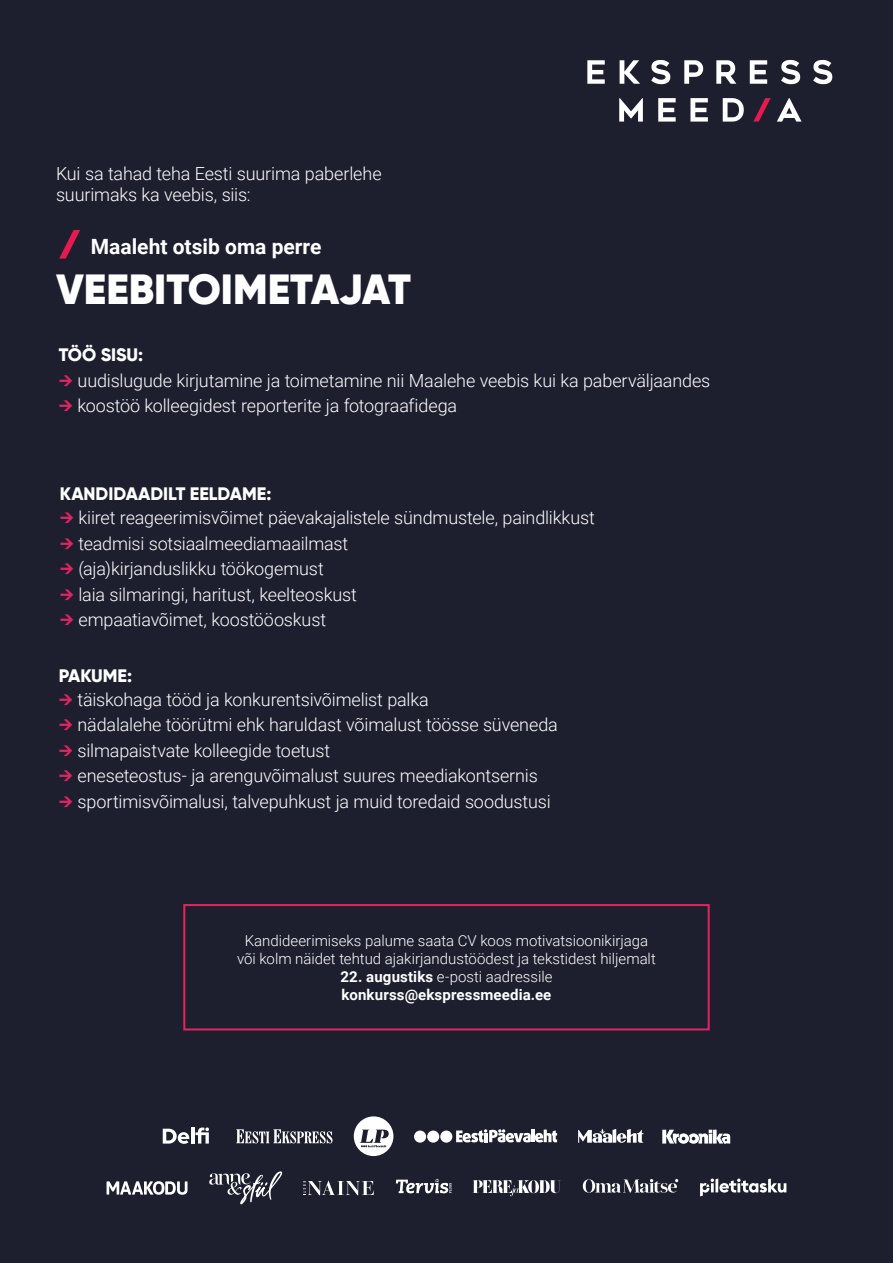
<style>
.page{position:relative;width:893px;height:1263px;background:#1d1f2e}
.page>*{position:absolute;margin:0;border:0;box-sizing:border-box;transform-origin:0 0}
.t1{font:900 42px "Gilroy";color:#fff}
.t2{font:700 21px "Roboto";color:#fff}
.t3{font:300 18px/21.6px "Roboto";letter-spacing:-.01em;color:#fff}
.t4{font:800 18px "Gilroy";color:#fff}
.t5{font:300 15px/18px "Roboto";color:#fff;text-align:center}
.t6{font:700 15px/18px "Roboto";letter-spacing:.01em;color:#fff}
.s1{font-family:"Gilroy";font-weight:700;color:#e02460}
.s2{font-weight:300}
</style>
<div class="page">
<svg style="left:587px;top:60px;width:18px;height:24px"></svg>
<svg style="left:620px;top:60px;width:20px;height:24px"></svg>
<svg style="left:651px;top:60px;width:19px;height:24px"></svg>
<svg style="left:684px;top:60px;width:19px;height:24px"></svg>
<svg style="left:716px;top:60px;width:20px;height:24px"></svg>
<svg style="left:750px;top:60px;width:17px;height:24px"></svg>
<svg style="left:781px;top:60px;width:19px;height:24px"></svg>
<svg style="left:813px;top:60px;width:19px;height:24px"></svg>
<svg style="left:619px;top:98px;width:24px;height:24px"></svg>
<svg style="left:658px;top:98px;width:18px;height:24px"></svg>
<svg style="left:690px;top:98px;width:18px;height:24px"></svg>
<svg style="left:723px;top:98px;width:21px;height:24px"></svg>
<svg style="left:777px;top:98px;width:24px;height:24px"></svg>
<svg style="left:753px;top:98px;width:18px;height:24px"></svg>
<svg style="left:59px;top:230px;width:21px;height:29px"></svg>
<div style="left:183px;top:904px;width:527px;height:126px;border:2px solid #e02460"></div>
<svg style="left:236px;top:1129px;width:96px;height:14px"></svg>
<svg style="left:354px;top:1116px;width:39px;height:40px"></svg>
<svg style="left:456px;top:1129px;width:101px;height:13px"></svg>
<div style="left:427px;top:1130px;width:12px;height:13px;background:#fff;border-radius:50%"></div>
<div style="left:440px;top:1130px;width:12px;height:13px;background:#fff;border-radius:50%"></div>
<div style="left:414px;top:1130px;width:12px;height:13px;background:#fff;border-radius:50%"></div>
<svg style="left:578px;top:1129px;width:66px;height:14px"></svg>
<svg style="left:662px;top:1130px;width:68px;height:14px"></svg>
<svg style="left:700px;top:1178px;width:86px;height:18px"></svg>
<svg style="left:107px;top:1181px;width:81px;height:14px"></svg>
<svg style="left:209px;top:1171px;width:73px;height:33px"></svg>
<svg style="left:303px;top:1181px;width:71px;height:14px"></svg>
<svg style="left:396px;top:1179px;width:56px;height:14px"></svg>
<svg style="left:473px;top:1180px;width:88px;height:16px"></svg>
<svg style="left:583px;top:1179px;width:95px;height:14px"></svg>
<svg style="left:163px;top:1129px;width:26px;height:15px"></svg>
<hr style="left:191px;top:1127px;width:3px;height:16px;background:#fff">
<svg style="left:196px;top:1127px;width:13px;height:16px"></svg>
<p class="t3" style="left:56px;top:162px;width:327px">Kui sa tahad teha Eesti suurima paberlehe suurimaks ka veebis, siis:</p>
<p class="t2" style="left:91px;top:232px;width:232px">Maaleht otsib oma perre</p>
<h1 class="t1" style="left:56px;top:262px;width:357px">VEEBITOIMETAJAT</h1>
<p class="t4" style="left:59px;top:344px;width:86px">TÖÖ SISU:</p>
<p class="t3" style="left:59px;top:369px;width:653px"><span class="s1">→</span> uudislugude kirjutamine ja toimetamine nii Maalehe veebis kui ka paberväljaandes</p>
<p class="t3" style="left:59px;top:394px;width:400px"><span class="s1">→</span> koostöö kolleegidest reporterite ja fotograafidega</p>
<p class="t4" style="left:60px;top:483px;width:213px">KANDIDAADILT EELDAME:</p>
<p class="t3" style="left:60px;top:506px;width:537px"><span class="s1">→</span> kiiret reageerimisvõimet päevakajalistele sündmustele, paindlikkust</p>
<p class="t3" style="left:60px;top:532px;width:290px"><span class="s1">→</span> teadmisi sotsiaalmeediamaailmast</p>
<p class="t3" style="left:60px;top:557px;width:266px"><span class="s1">→</span> (aja)kirjanduslikku töökogemust</p>
<p class="t3" style="left:60px;top:583px;width:299px"><span class="s1">→</span> laia silmaringi, haritust, keelteoskust</p>
<p class="t3" style="left:60px;top:608px;width:268px"><span class="s1">→</span> empaatiavõimet, koostööoskust</p>
<p class="t4" style="left:59px;top:664px;width:75px">PAKUME:</p>
<p class="t3" style="left:59px;top:688px;width:371px"><span class="s1">→</span> täiskohaga tööd ja konkurentsivõimelist palka</p>
<p class="t3" style="left:59px;top:713px;width:501px"><span class="s1">→</span> nädalalehe töörütmi ehk haruldast võimalust töösse süveneda</p>
<p class="t3" style="left:59px;top:739px;width:273px"><span class="s1">→</span> silmapaistvate kolleegide toetust</p>
<p class="t3" style="left:59px;top:764px;width:480px"><span class="s1">→</span> eneseteostus- ja arenguvõimalust suures meediakontsernis</p>
<p class="t3" style="left:59px;top:790px;width:493px"><span class="s1">→</span> sportimisvõimalusi, talvepuhkust ja muid toredaid soodustusi</p>
<p class="t5" style="left:237px;top:931px;width:420px">Kandideerimiseks palume saata CV koos motivatsioonikirjaga või kolm näidet tehtud ajakirjandustöödest ja tekstidest hiljemalt</p>
<p class="t6" style="left:340px;top:967px;width:214px">22. augustiks <span class="s2">e-posti aadressile </span>konkurss@ekspressmeedia.ee</p>
</div>
